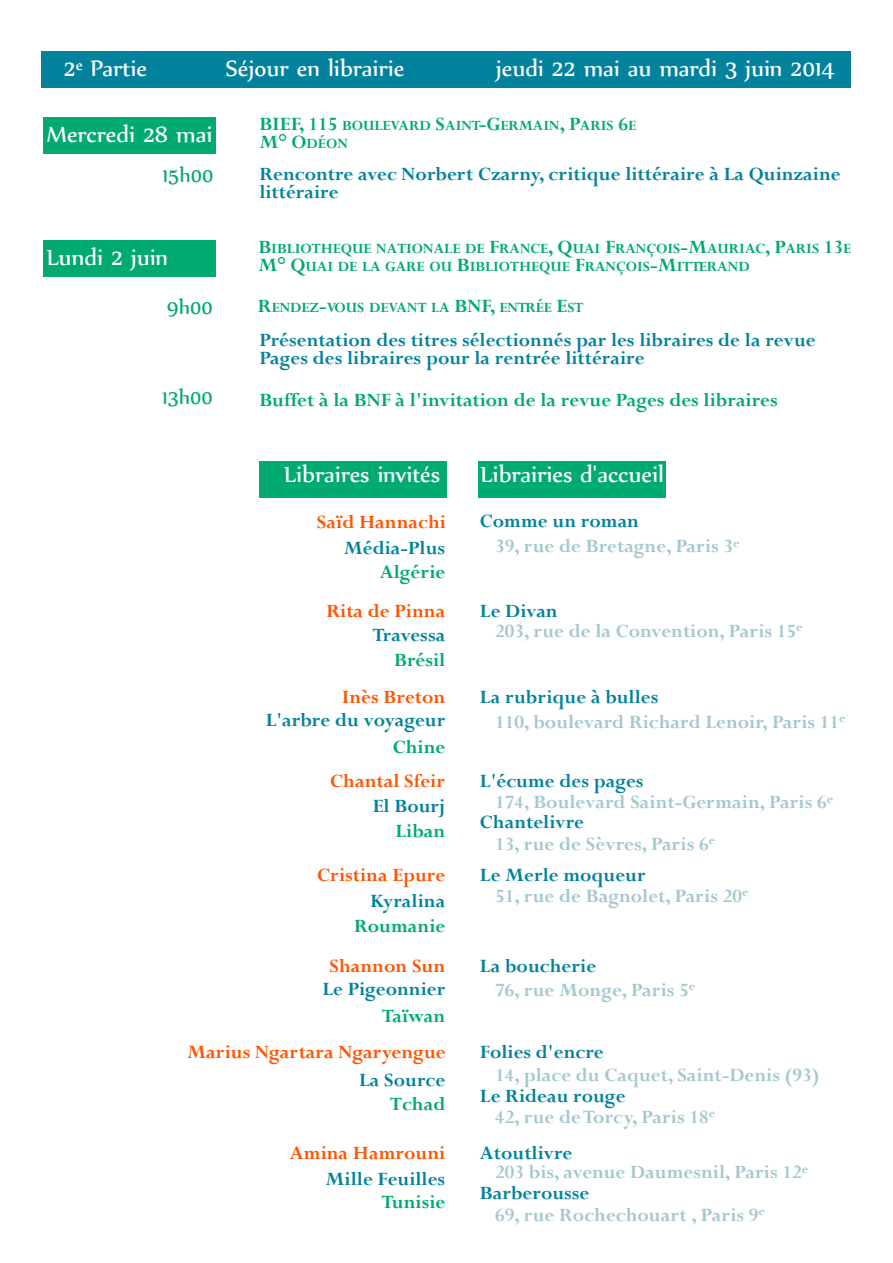
<style>
.page{position:relative;width:893px;height:1263px;background:#fff}
.page>*{position:absolute;margin:0;border:0;box-sizing:border-box;transform-origin:0 0}
.t1{font:27px "Nyala";color:#fff}
.t2{font:24px "Nyala";color:#00aa71}
.t3{font:700 21px/18px "Perpetua";color:#03829e}
.t4{font:700 21px/42.5px "Perpetua";color:#a4c8ce}
.t5{font:700 21px "Perpetua";color:#f50}
.t6{font:700 21px "Perpetua";color:#00aa71}
.t7{font:700 15.75px/18px "Perpetua";color:#00aa71}
.s1{font-size:21px}
</style>
<div class="page">
<div style="left:41px;top:51px;width:809px;height:36px;background:#03829e"></div>
<div style="left:259px;top:461px;width:187px;height:36px;background:#00aa71"></div>
<div style="left:478px;top:461px;width:187px;height:36px;background:#00aa71"></div>
<div style="left:43px;top:117px;width:172px;height:36px;background:#00aa71"></div>
<div style="left:43px;top:240px;width:172px;height:36px;background:#00aa71"></div>
<p class="t1" style="left:64px;top:51px;width:85px">2<sup>e</sup> Partie</p>
<p class="t1" style="left:226px;top:51px;width:180px">Séjour en librairie</p>
<p class="t1" style="left:496px;top:51px;width:341px">jeudi 22 mai au mardi 3 juin 2014</p>
<p class="t1" style="left:47px;top:117px;width:167px">Mercredi 28 mai</p>
<p class="t2" style="left:162px;top:160px;width:52px">15h00</p>
<p class="t1" style="left:47px;top:240px;width:123px">Lundi 2 juin</p>
<p class="t7" style="left:259px;top:116px;width:378px"><span class="s1">BIEF, 115</span> BOULEVARD <span class="s1">S</span>AINT<span class="s1">-G</span>ERMAIN<span class="s1">, P</span>ARIS <span class="s1">6</span>E<br><span class="s1">M° O</span>DÉON</p>
<p class="t3" style="left:259px;top:164px;width:583px">Rencontre avec Norbert Czarny, critique littéraire à La Quinzaine littéraire</p>
<p class="t7" style="left:258px;top:239px;width:594px"><span class="s1">B</span>IBLIOTHEQUE NATIONALE DE <span class="s1">F</span>RANCE<span class="s1">, Q</span>UAI <span class="s1">F</span>RANÇOIS<span class="s1">-M</span>AURIAC<span class="s1">, P</span>ARIS <span class="s1">13</span>E<br><span class="s1">M° Q</span>UAI DE LA GARE OU <span class="s1">B</span>IBLIOTHEQUE <span class="s1">F</span>RANÇOIS<span class="s1">-M</span>ITTERAND</p>
<p class="t2" style="left:167px;top:292px;width:47px">9h00</p>
<p class="t7" style="left:258px;top:297px;width:327px"><span class="s1">R</span>ENDEZ<span class="s1">-</span>VOUS DEVANT LA <span class="s1">BNF,</span> ENTRÉE <span class="s1">E</span>ST</p>
<p class="t3" style="left:259px;top:330px;width:558px">Présentation des titres sélectionnés par les libraires de la revue<br>Pages des libraires pour la rentrée littéraire</p>
<p class="t2" style="left:162px;top:381px;width:52px">13h00</p>
<p class="t6" style="left:259px;top:386px;width:520px">Buffet à la BNF à l'invitation de la revue Pages des libraires</p>
<p class="t1" style="left:284px;top:457px;width:157px">Libraires invités</p>
<p class="t1" style="left:480px;top:457px;width:185px">Librairies d'accueil</p>
<p class="t5" style="left:317px;top:508px;width:130px">Saïd Hannachi</p>
<p class="t6" style="left:380px;top:558px;width:67px">Algérie</p>
<p class="t3" style="left:480px;top:511px;width:161px">Comme un roman</p>
<p class="t4" style="left:495px;top:524px;width:246px">39, rue de Bretagne, Paris 3<sup>e</sup></p>
<p class="t3" style="left:344px;top:537px;width:103px">Média-Plus</p>
<p class="t5" style="left:326px;top:598px;width:120px">Rita de Pinna</p>
<p class="t6" style="left:394px;top:647px;width:53px">Brésil</p>
<p class="t3" style="left:373px;top:625px;width:74px">Travessa</p>
<p class="t5" style="left:342px;top:683px;width:105px">Inès Breton</p>
<p class="t6" style="left:393px;top:734px;width:54px">Chine</p>
<p class="t3" style="left:266px;top:710px;width:181px">L'arbre du voyageur</p>
<p class="t5" style="left:330px;top:767px;width:116px">Chantal Sfeir</p>
<p class="t6" style="left:395px;top:817px;width:51px">Liban</p>
<p class="t3" style="left:373px;top:796px;width:74px">El Bourj</p>
<p class="t5" style="left:317px;top:861px;width:130px">Cristina Epure</p>
<p class="t6" style="left:354px;top:912px;width:93px">Roumanie</p>
<p class="t3" style="left:370px;top:890px;width:76px">Kyralina</p>
<p class="t5" style="left:329px;top:952px;width:117px">Shannon Sun</p>
<p class="t6" style="left:382px;top:1002px;width:65px">Taïwan</p>
<p class="t3" style="left:322px;top:978px;width:124px">Le Pigeonnier</p>
<p class="t5" style="left:187px;top:1038px;width:260px">Marius Ngartara Ngaryengue</p>
<p class="t6" style="left:390px;top:1091px;width:57px">Tchad</p>
<p class="t3" style="left:359px;top:1070px;width:88px">La Source</p>
<p class="t5" style="left:290px;top:1139px;width:157px">Amina Hamrouni</p>
<p class="t6" style="left:382px;top:1188px;width:65px">Tunisie</p>
<p class="t3" style="left:326px;top:1168px;width:121px">Mille Feuilles</p>
<p class="t3" style="left:480px;top:601px;width:79px">Le Divan</p>
<p class="t4" style="left:495px;top:608px;width:309px">203, rue de la Convention, Paris 15<sup>e</sup></p>
<p class="t3" style="left:480px;top:687px;width:180px">La rubrique à bulles</p>
<p class="t4" style="left:495px;top:699px;width:352px">110, boulevard Richard Lenoir, Paris 11<sup>e</sup></p>
<p class="t3" style="left:480px;top:759px;width:165px;line-height:41.4px">L'écume des pages<br>Chantelivre</p>
<p class="t4" style="left:495px;top:781px;width:340px;line-height:41.2px">174, Boulevard Saint-Germain, Paris 6<sup>e<br></sup>13, rue de Sèvres, Paris 6<sup>e</sup></p>
<p class="t4" style="left:495px;top:873px;width:255px">51, rue de Bagnolet, Paris 20<sup>e</sup></p>
<p class="t3" style="left:480px;top:864px;width:167px">Le Merle moqueur</p>
<p class="t3" style="left:480px;top:956px;width:118px">La boucherie</p>
<p class="t4" style="left:495px;top:967px;width:202px">76, rue Monge, Paris 5<sup>e</sup></p>
<p class="t3" style="left:480px;top:1042px;width:125px">Folies d'encre</p>
<p class="t4" style="left:495px;top:1052px;width:326px">14, place du Caquet, Saint-Denis (93)<br>42, rue deTorcy, Paris 18<sup>e</sup></p>
<p class="t4" style="left:495px;top:1150px;width:315px">203 bis, avenue Daumesnil, Paris 12<sup>e<br></sup>69, rue Rochechouart , Paris 9<sup>e</sup></p>
<p class="t3" style="left:480px;top:1086px;width:147px">Le Rideau rouge</p>
<p class="t3" style="left:480px;top:1131px;width:111px;line-height:40.8px">Atoutlivre<br>Barberousse</p>
</div>
